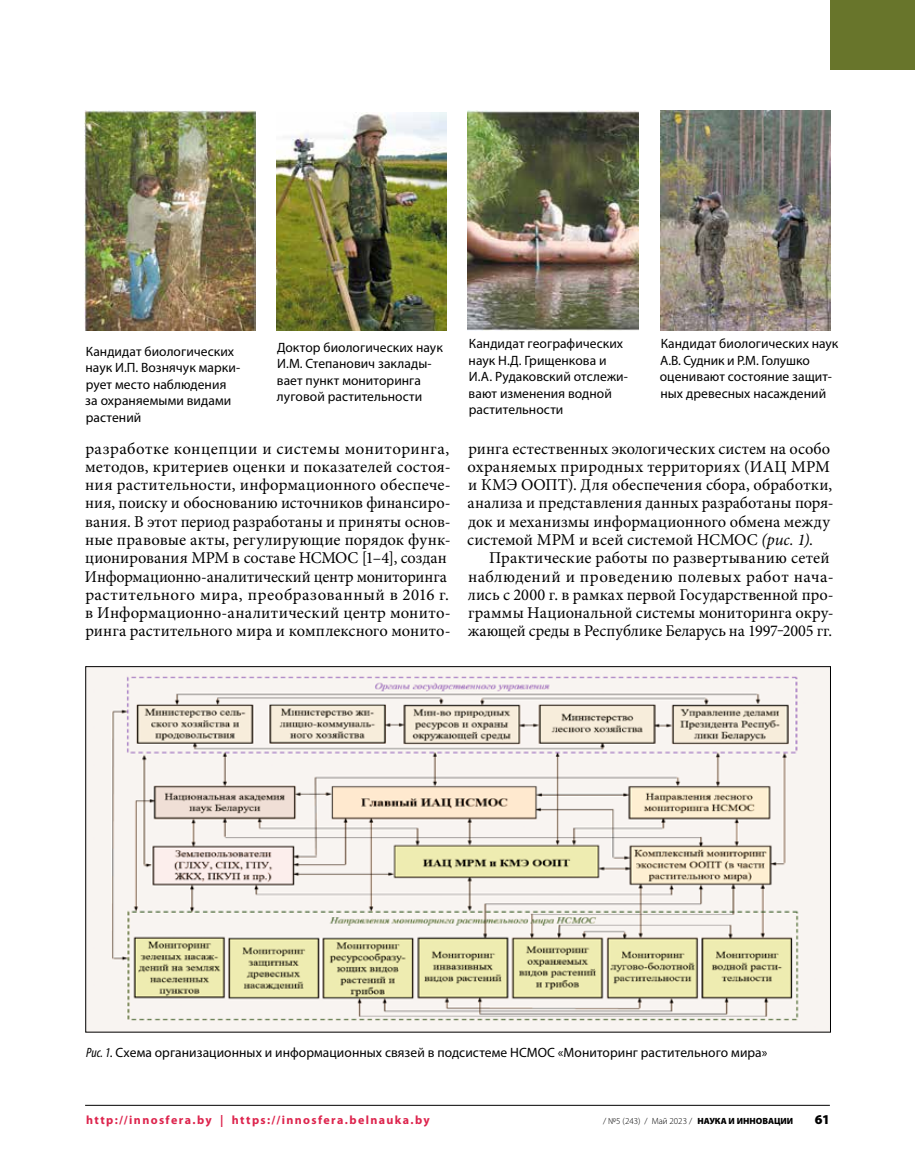
<style>
.page{position:relative;width:915px;height:1170px;background:#fff}
.page>*{position:absolute;margin:0;border:0;box-sizing:border-box;transform-origin:0 0}
.t1{font:16.5px/18.3px "Minion Pro";letter-spacing:.01em;color:#000}
.t2{font:13.5px/16.5px "Myriad Pro";letter-spacing:.005em;color:#000}
.t3{font:900 13.5px "Myriad Pro";color:#000}
.t4{font:700 12px "Myriad Pro";letter-spacing:.115em;color:#dd244d}
.t5{font:300 9px "Myriad Pro";color:#000}
.s1{font-style:italic}
.s2{font-style:italic;font-stretch:condensed}
.s3{font-weight:900}
</style>
<div class="page">
<img style="left:87px;top:668px;width:741px;height:362px">
<img style="left:85px;top:111px;width:170px;height:219px">
<img style="left:467px;top:111px;width:171px;height:219px">
<img style="left:276px;top:112px;width:170px;height:218px">
<img style="left:660px;top:111px;width:170px;height:219px">
<hr style="left:85px;top:1104px;width:744px;height:1px;background:#000">
<div style="left:829px;top:0;width:85px;height:70px;background:#68752b"></div>
<p class="t2" style="left:277px;top:339px;width:167px">Доктор биологических наук<br>И.М. Степанович заклады&shy;вает пункт мониторинга луговой растительности</p>
<p class="t2" style="left:659px;top:336px;width:180px">Кандидат биологических наук<br>А.В. Судник и Р.М. Голушко оценивают состояние защит&shy;ных древесных насаждений</p>
<p class="t2" style="left:85px;top:343px;width:156px">Кандидат биологических наук И.П. Вознячук марки&shy;рует место наблюдения за охраняемыми видами растений</p>
<p class="t2" style="left:468px;top:336px;width:161px">Кандидат географических наук Н.Д. Грищенкова и<br>И.А. Рудаковский отслежи&shy;вают изменения водной растительности</p>
<p class="t1" style="left:85px;top:439px;width:367px">разработке концепции и системы мониторинга, методов, критериев оценки и показателей состоя&shy;ния растительности, информационного обеспече&shy;ния, поиску и обоснованию источников финансиро&shy;вания. В этот период разработаны и приняты основ&shy;ные правовые акты, регулирующие порядок функ&shy;ционирования МРМ в составе НСМОС [1–4], создан Информационно-аналитический центр мониторинга растительного мира, преобразованный в 2016 г. в Информационно-аналитический центр монито&shy;ринга растительного мира и комплексного монито-</p>
<p class="t1" style="left:467px;top:439px;width:368px">ринга естественных экологических систем на особо охраняемых природных территориях (ИАЦ МРМ и КМЭ ООПТ). Для обеспечения сбора, обработки, анализа и представления данных разработаны поря&shy;док и механизмы информационного обмена между системой МРМ и всей системой НСМОС <span class="s1">(рис. 1)</span>.</p>
<p class="t1" style="left:467px;top:549px;width:367px;text-indent:22px">Практические работы по развертыванию сетей наблюдений и проведению полевых работ нача&shy;лись с 2000 г. в рамках первой Государственной про&shy;граммы Национальной системы мониторинга окру&shy;жающей среды в Республике Беларусь на 1997‒2005 гг.</p>
<p class="t2" style="left:86px;top:1044px;width:682px"><span class="s2">Рис. 1</span>. Схема организационных и информационных связей в подсистеме НСМОС «Мониторинг растительного мира»</p>
<p class="t4" style="left:86px;top:1113px;width:345px">http://innosfera.by | https://innosfera.belnauka.by</p>
<p class="t5" style="left:603px;top:1116px;width:191px">/ №5 (243) / Май 2023 / <span class="s3">НАУКА И ИННОВАЦИИ</span></p>
<p class="t3" style="left:814px;top:1112px;width:16px">61</p>
</div>
